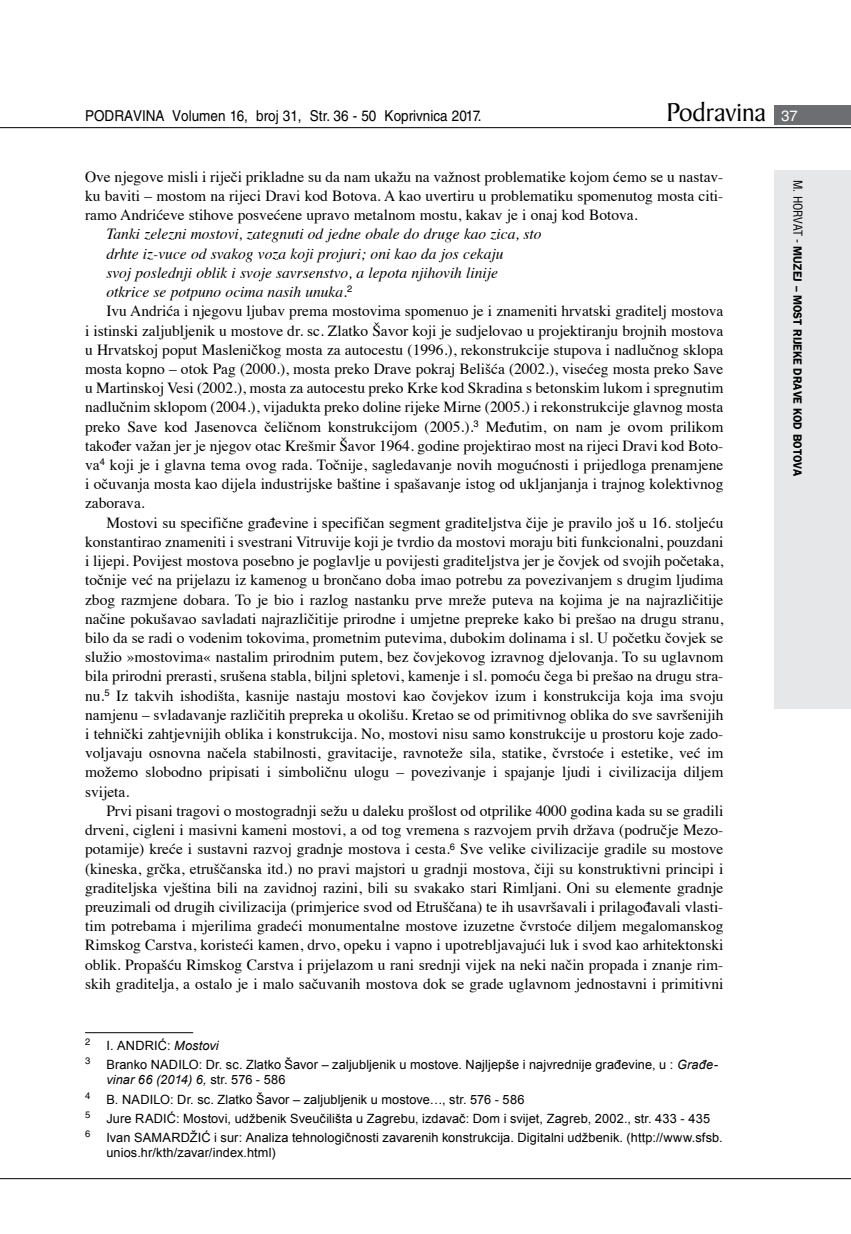
<style>
.page{position:relative;width:851px;height:1234px;background:#fff}
.page>*{position:absolute;margin:0;border:0;box-sizing:border-box;transform-origin:0 0}
.t1{font:27.6px "Baker Signet BT";color:#000}
.t2{font:15.45px/19.2px "Times";color:#000;text-align:justify}
.t3{font:italic 15.45px "Times";color:#000}
.t4{font:15px "Helvetica LT Skin 29";color:#000;scale:.9 1}
.t5{font:12.75px/15.3px "Arial";letter-spacing:.01em;color:#000}
.t6{font:600 12px "ITC Franklin Gothic Skin 29";letter-spacing:-.005em;color:#000;scale:.95 1}
.t7{font:9.45px "Helvetica LT Skin 29";color:#000}
.s1{font-family:"Helvetica LT Skin 29";font-size:15px;color:#fff}
.s2{font-style:italic}
.s3{font-family:"Helvetica LT Skin 29";font-weight:400;font-stretch:condensed}
</style>
<div class="page">
<div style="left:774px;top:170px;width:76px;height:538px;background:#e6e7e8"></div>
<div style="left:774px;top:105px;width:76px;height:19px;background:#6d6e71"></div>
<hr style="left:0;top:127px;width:850px;height:1px;background:#000">
<hr style="left:0;top:1177px;width:850px;height:1px;background:#000">
<hr style="left:85px;top:1032px;width:108px;height:1px;background:#000">
<p class="t4" style="left:85px;top:107px;width:442px">PODRAVINA Volumen 16, broj 31, Str. 36 - 50 Koprivnica 2017.</p>
<h1 class="t1" style="left:666px;top:95px;width:133px">Podravina <span class="s1">37</span></h1>
<p class="t2" style="left:85px;top:166px;width:639px">Ove njegove misli i riječi prikladne su da nam ukažu na važnost problematike kojom ćemo se u nastav&shy;ku baviti – mostom na rijeci Dravi kod Botova. A kao uvertiru u problematiku spomenutog mosta citi&shy;ramo Andrićeve stihove posvećene upravo metalnom mostu, kakav je i onaj kod Botova.</p>
<p class="t3" style="left:106px;top:221px;width:436px">Tanki zelezni mostovi, zategnuti od jedne obale do druge kao zica, sto</p>
<p class="t3" style="left:106px;top:240px;width:398px">drhte iz-vuce od svakog voza koji projuri; oni kao da jos cekaju</p>
<p class="t3" style="left:106px;top:259px;width:393px">svoj poslednji oblik i svoje savrsenstvo, a lepota njihovih linije</p>
<p class="t3" style="left:106px;top:278px;width:247px">otkrice se potpuno ocima nasih unuka.<sup>2</sup></p>
<p class="t2" style="left:106px;top:300px;width:618px">Ivu Andrića i njegovu ljubav prema mostovima spomenuo je i znameniti hrvatski graditelj mostova</p>
<p class="t2" style="left:85px;top:319px;width:639px">i istinski zaljubljenik u mostove dr. sc. Zlatko Šavor koji je sudjelovao u projektiranju brojnih mostova</p>
<p class="t2" style="left:85px;top:338px;width:639px">u Hrvatskoj poput Masleničkog mosta za autocestu (1996.), rekonstrukcije stupova i nadlučnog sklopa</p>
<p class="t2" style="left:85px;top:358px;width:639px">mosta kopno – otok Pag (2000.), mosta preko Drave pokraj Belišća (2002.), visećeg mosta preko Save</p>
<p class="t2" style="left:85px;top:377px;width:639px">u Martinskoj Vesi (2002.), mosta za autocestu preko Krke kod Skradina s betonskim lukom i spregnutim</p>
<p class="t2" style="left:85px;top:396px;width:639px">nadlučnim sklopom (2004.), vijadukta preko doline rijeke Mirne (2005.) i rekonstrukcije glavnog mosta</p>
<p class="t2" style="left:85px;top:415px;width:639px">preko Save kod Jasenovca čeličnom konstrukcijom (2005.).<sup>3</sup> Međutim, on nam je ovom prilikom</p>
<p class="t2" style="left:85px;top:434px;width:639px">također važan jer je njegov otac Krešmir Šavor 1964. godine projektirao most na rijeci Dravi kod Boto-</p>
<p class="t2" style="left:85px;top:454px;width:639px">va<sup>4</sup> koji je i glavna tema ovog rada. Točnije, sagledavanje novih mogućnosti i prijedloga prenamjene</p>
<p class="t2" style="left:85px;top:473px;width:639px">i očuvanja mosta kao dijela industrijske baštine i spašavanje istog od ukljanjanja i trajnog kolektivnog</p>
<p class="t2" style="left:85px;top:492px;width:61px">zaborava.</p>
<p class="t2" style="left:106px;top:511px;width:618px">Mostovi su specifične građevine i specifičan segment graditeljstva čije je pravilo još u 16. stoljeću</p>
<p class="t2" style="left:85px;top:530px;width:639px">konstantirao znameniti i svestrani Vitruvije koji je tvrdio da mostovi moraju biti funkcionalni, pouzdani</p>
<p class="t2" style="left:85px;top:550px;width:639px">i lijepi. Povijest mostova posebno je poglavlje u povijesti graditeljstva jer je čovjek od svojih početaka,</p>
<p class="t2" style="left:85px;top:569px;width:639px">točnije već na prijelazu iz kamenog u brončano doba imao potrebu za povezivanjem s drugim ljudima</p>
<p class="t2" style="left:85px;top:588px;width:639px">zbog razmjene dobara. To je bio i razlog nastanku prve mreže puteva na kojima je na najrazličitije</p>
<p class="t2" style="left:85px;top:607px;width:639px">načine pokušavao savladati najrazličitije prirodne i umjetne prepreke kako bi prešao na drugu stranu,</p>
<p class="t2" style="left:85px;top:626px;width:639px">bilo da se radi o vodenim tokovima, prometnim putevima, dubokim dolinama i sl. U početku čovjek se</p>
<p class="t2" style="left:85px;top:646px;width:639px">služio »mostovima« nastalim prirodnim putem, bez čovjekovog izravnog djelovanja. To su uglavnom</p>
<p class="t2" style="left:85px;top:665px;width:639px">bila prirodni prerasti, srušena stabla, biljni spletovi, kamenje i sl. pomoću čega bi prešao na drugu stra-</p>
<p class="t2" style="left:85px;top:684px;width:639px">nu.<sup>5</sup> Iz takvih ishodišta, kasnije nastaju mostovi kao čovjekov izum i konstrukcija koja ima svoju</p>
<p class="t2" style="left:85px;top:703px;width:639px">namjenu – svladavanje različitih prepreka u okolišu. Kretao se od primitivnog oblika do sve savršenijih</p>
<p class="t2" style="left:85px;top:722px;width:639px">i tehnički zahtjevnijih oblika i konstrukcija. No, mostovi nisu samo konstrukcije u prostoru koje zado-</p>
<p class="t2" style="left:85px;top:742px;width:639px">voljavaju osnovna načela stabilnosti, gravitacije, ravnoteže sila, statike, čvrstoće i estetike, već im</p>
<p class="t2" style="left:85px;top:761px;width:639px">možemo slobodno pripisati i simboličnu ulogu – povezivanje i spajanje ljudi i civilizacija diljem</p>
<p class="t2" style="left:85px;top:780px;width:46px">svijeta.</p>
<p class="t2" style="left:106px;top:799px;width:618px">Prvi pisani tragovi o mostogradnji sežu u daleku prošlost od otprilike 4000 godina kada su se gradili</p>
<p class="t2" style="left:85px;top:818px;width:639px">drveni, cigleni i masivni kameni mostovi, a od tog vremena s razvojem prvih država (područje Mezo-</p>
<p class="t2" style="left:85px;top:838px;width:639px">potamije) kreće i sustavni razvoj gradnje mostova i cesta.<sup>6</sup> Sve velike civilizacije gradile su mostove</p>
<p class="t2" style="left:85px;top:857px;width:639px">(kineska, grčka, etruščanska itd.) no pravi majstori u gradnji mostova, čiji su konstruktivni principi i</p>
<p class="t2" style="left:85px;top:876px;width:639px">graditeljska vještina bili na zavidnoj razini, bili su svakako stari Rimljani. Oni su elemente gradnje</p>
<p class="t2" style="left:85px;top:895px;width:639px">preuzimali od drugih civilizacija (primjerice svod od Etruščana) te ih usavršavali i prilagođavali vlasti-</p>
<p class="t2" style="left:85px;top:914px;width:639px">tim potrebama i mjerilima gradeći monumentalne mostove izuzetne čvrstoće diljem megalomanskog</p>
<p class="t2" style="left:85px;top:934px;width:639px">Rimskog Carstva, koristeći kamen, drvo, opeku i vapno i upotrebljavajući luk i svod kao arhitektonski</p>
<p class="t2" style="left:85px;top:953px;width:639px">oblik. Propašću Rimskog Carstva i prijelazom u rani srednji vijek na neki način propada i znanje rim-</p>
<p class="t2" style="left:85px;top:972px;width:639px">skih graditelja, a ostalo je i malo sačuvanih mostova dok se grade uglavnom jednostavni i primitivni</p>
<p class="t7" style="left:85px;top:1036px;width:7px">2</p>
<p class="t5" style="left:106px;top:1037px;width:114px">I. ANDRIĆ: <span class="s2">Mostovi</span></p>
<p class="t7" style="left:85px;top:1055px;width:7px">3</p>
<p class="t5" style="left:106px;top:1056px;width:613px">Branko NADILO: Dr. sc. Zlatko Šavor – zaljubljenik u mostove. Najljepše i najvrednije građevine, u : <span class="s2">Građe&shy;vinar 66 (2014) 6,</span> str. 576 - 586</p>
<p class="t7" style="left:85px;top:1089px;width:7px">4</p>
<p class="t5" style="left:106px;top:1091px;width:419px">B. NADILO: Dr. sc. Zlatko Šavor – zaljubljenik u mostove…, str. 576 - 586</p>
<p class="t7" style="left:85px;top:1109px;width:7px">5</p>
<p class="t5" style="left:106px;top:1110px;width:605px">Jure RADIĆ: Mostovi, udžbenik Sveučilišta u Zagrebu, izdavač: Dom i svijet, Zagreb, 2002., str. 433 - 435</p>
<p class="t7" style="left:85px;top:1128px;width:7px">6</p>
<p class="t5" style="left:106px;top:1129px;width:617px">Ivan SAMARDŽIĆ i sur: Analiza tehnologičnosti zavarenih konstrukcija. Digitalni udžbenik. (http://www.sfsb. unios.hr/kth/zavar/index.html)</p>
<p class="t6" style="left:804px;top:180px;width:313px;rotate:90deg"><span class="s3">M. HORVAT -</span> MUZEJ – MOST RIJEKE DRAVE KOD BOTOVA</p>
</div>
